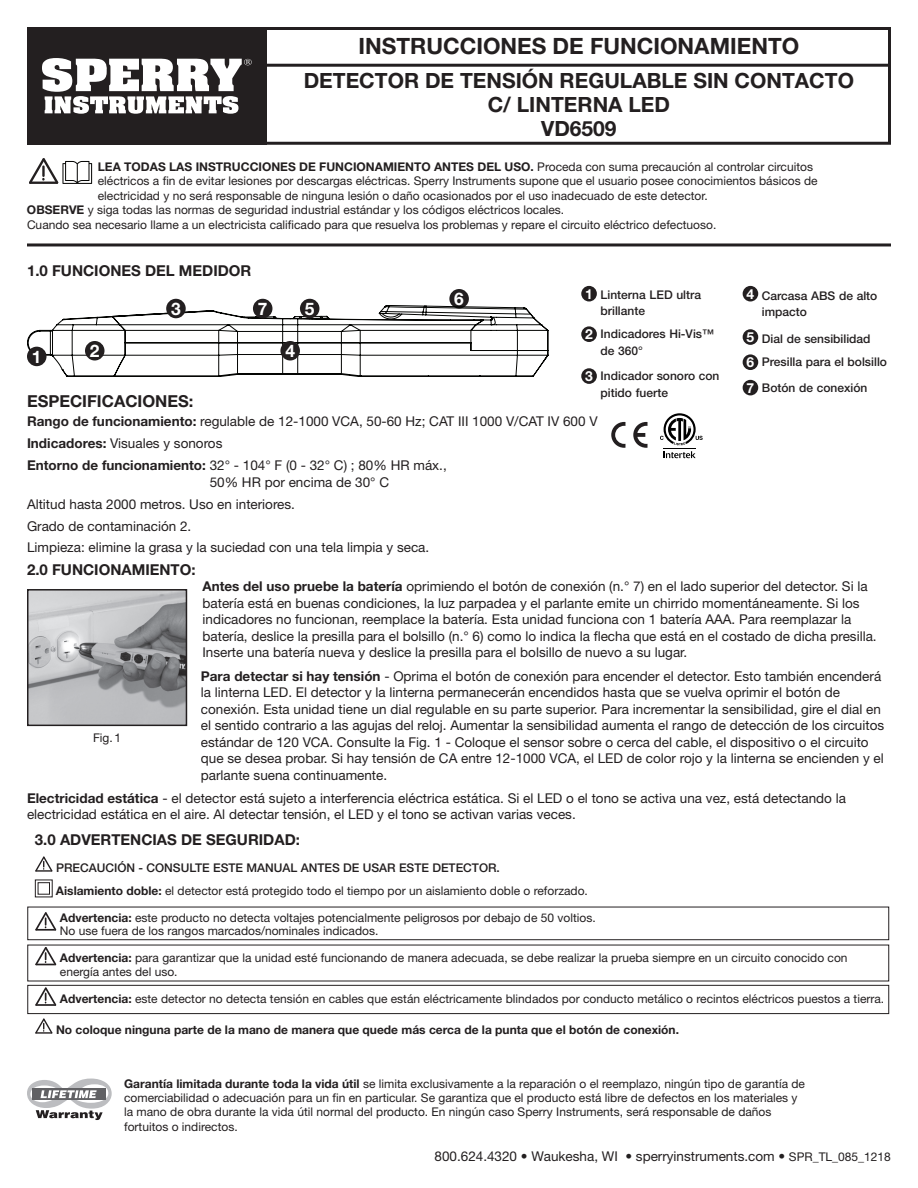
<style>
.page{position:relative;width:918px;height:1188px;background:#fff}
.page>*{position:absolute;margin:0;border:0;box-sizing:border-box;transform-origin:0 0}
.t1{font:700 22.5px "Helvetica Neue";color:#231f20}
.t2{font:700 21px/24px "Helvetica Neue";color:#231f20;text-align:center}
.t3{font:700 17.4px "Helvetica Neue";color:#fff}
.t4{font:700 16.5px "Helvetica Neue";color:#231f20}
.t5{font:700 15px "Helvetica Neue";color:#231f20}
.t6{font:13.5px/16.5px "Helvetica Neue";color:#231f20}
.t7{font:12px/14.2px "Helvetica Neue";color:#231f20}
.t8{font:700 12px "Helvetica Neue";color:#231f20}
.t9{font:500 12px/16.5px "Helvetica Neue";color:#231f20}
.s1{font-weight:400}
.s2{font-weight:700}
.s3{font-weight:700;font-size:13.8px;color:#fff}
.s4{font-weight:500}
.s5{font-size:12px}
</style>
<div class="page">
<div style="left:108px;top:27px;width:783px;height:118px;border:3px solid #231f20"></div>
<div style="left:27px;top:27px;width:240px;height:118px;background:#231f20"></div>
<svg style="left:42px;top:58px;width:210px;height:56px"></svg>
<hr style="left:258px;top:64px;width:633px;height:3px;background:#231f20">
<svg style="left:29px;top:158px;width:63px;height:26px"></svg>
<div style="left:581px;top:286px;width:16px;height:15px;background:#231f20;border-radius:50%"></div>
<div style="left:581px;top:326px;width:16px;height:16px;background:#231f20;border-radius:50%"></div>
<div style="left:581px;top:368px;width:16px;height:16px;background:#231f20;border-radius:50%"></div>
<div style="left:743px;top:286px;width:15px;height:15px;background:#231f20;border-radius:50%"></div>
<div style="left:743px;top:329px;width:15px;height:16px;background:#231f20;border-radius:50%"></div>
<div style="left:743px;top:354px;width:15px;height:16px;background:#231f20;border-radius:50%"></div>
<div style="left:743px;top:380px;width:15px;height:15px;background:#231f20;border-radius:50%"></div>
<hr style="left:27px;top:243px;width:864px;height:3px;background:#231f20">
<img style="left:30px;top:592px;width:154px;height:131px">
<div style="left:27px;top:589px;width:160px;height:137px;border:2px solid #231f20"></div>
<svg style="left:35px;top:856px;width:18px;height:16px"></svg>
<div style="left:38px;top:882px;width:12px;height:13px;border:1px solid #231f20"></div>
<div style="left:35px;top:880px;width:18px;height:17px;border:1px solid #231f20"></div>
<svg style="left:35px;top:912px;width:22px;height:19px"></svg>
<svg style="left:35px;top:947px;width:22px;height:19px"></svg>
<svg style="left:35px;top:987px;width:22px;height:19px"></svg>
<svg style="left:35px;top:1018px;width:18px;height:16px"></svg>
<div style="left:27px;top:907px;width:862px;height:33px;border:1px solid #231f20"></div>
<div style="left:27px;top:985px;width:862px;height:29px;border:1px solid #231f20"></div>
<svg style="left:27px;top:1079px;width:85px;height:41px"></svg>
<svg style="left:611px;top:422px;width:14px;height:26px"></svg>
<svg style="left:633px;top:422px;width:15px;height:26px"></svg>
<svg style="left:664px;top:451px;width:32px;height:7px"></svg>
<hr style="left:664px;top:448px;width:32px;height:1px;background:#000">
<svg style="left:660px;top:413px;width:43px;height:32px"></svg>
<div style="left:449px;top:289px;width:20px;height:20px;background:#231f20;border-radius:50%"></div>
<svg style="left:27px;top:305px;width:521px;height:72px"></svg>
<div style="left:27px;top:347px;width:20px;height:19px;background:#231f20;border-radius:50%"></div>
<div style="left:85px;top:341px;width:20px;height:20px;background:#231f20;border-radius:50%"></div>
<div style="left:166px;top:299px;width:20px;height:19px;background:#231f20;border-radius:50%"></div>
<div style="left:280px;top:341px;width:20px;height:20px;background:#231f20;border-radius:50%"></div>
<div style="left:253px;top:299px;width:19px;height:19px;background:#231f20;border-radius:50%"></div>
<div style="left:300px;top:299px;width:19px;height:19px;background:#231f20;border-radius:50%"></div>
<h1 class="t1" style="left:358px;top:32px;width:442px">INSTRUCCIONES DE FUNCIONAMIENTO</h1>
<h2 class="t2" style="left:304px;top:68px;width:552px">DETECTOR DE TENSIÓN REGULABLE SIN CONTACTO<br>C/ LINTERNA LED<br>VD6509</h2>
<p class="t8" style="left:98px;top:159px;width:717px">LEA TODAS LAS INSTRUCCIONES DE FUNCIONAMIENTO ANTES DEL USO. <span class="s1">Proceda con suma precaución al controlar circuitos</span></p>
<p class="t7" style="left:98px;top:174px;width:721px">eléctricos a fin de evitar lesiones por descargas eléctricas. Sperry Instruments supone que el usuario posee conocimientos básicos de</p>
<p class="t7" style="left:98px;top:188px;width:611px">electricidad y no será responsable de ninguna lesión o daño ocasionados por el uso inadecuado de este detector.</p>
<p class="t7" style="left:27px;top:203px;width:539px"><span class="s2">OBSERVE</span> y siga todas las normas de seguridad industrial estándar y los códigos eléctricos locales.</p>
<p class="t7" style="left:27px;top:217px;width:691px">Cuando sea necesario llame a un electricista calificado para que resuelva los problemas y repare el circuito eléctrico defectuoso.</p>
<p class="t5" style="left:27px;top:261px;width:226px">1.0 FUNCIONES DEL MEDIDOR</p>
<p class="t9" style="left:601px;top:286px;width:102px;text-indent:-15px"><span class="s3">1</span> Linterna LED ultra brillante</p>
<p class="t9" style="left:601px;top:326px;width:115px;text-indent:-15px"><span class="s3">2</span> Indicadores Hi-Vis™ de 360°</p>
<p class="t9" style="left:601px;top:367px;width:120px;text-indent:-15px"><span class="s3">3</span> Indicador sonoro con pitido fuerte</p>
<p class="t3" style="left:454px;top:288px;width:11px">6</p>
<p class="t3" style="left:171px;top:298px;width:11px">3</p>
<p class="t3" style="left:258px;top:298px;width:11px">7</p>
<p class="t3" style="left:305px;top:298px;width:11px">5</p>
<p class="t3" style="left:32px;top:346px;width:11px">1</p>
<p class="t3" style="left:90px;top:340px;width:11px">2</p>
<p class="t3" style="left:285px;top:340px;width:11px">4</p>
<p class="t4" style="left:27px;top:391px;width:168px">ESPECIFICACIONES:</p>
<p class="t6" style="left:27px;top:410px;width:572px;line-height:21.9px"><span class="s2">Rango de funcionamiento:</span> regulable de 12-1000 VCA, 50-60 Hz; CAT III 1000 V/CAT IV 600 V<br><span class="s2">Indicadores:</span> Visuales y sonoros<br><span class="s2">Entorno de funcionamiento:</span> 32° - 104° F (0 - 32° C) ; 80% HR máx.,</p>
<p class="t6" style="left:27px;top:471px;width:404px;line-height:21.9px;text-indent:183px">50% HR por encima de 30° C Altitud hasta 2000 metros. Uso en interiores.<br>Grado de contaminación 2.<br>Limpieza: elimine la grasa y la suciedad con una tela limpia y seca.</p>
<p class="t5" style="left:27px;top:560px;width:170px">2.0 FUNCIONAMIENTO:</p>
<p class="t9" style="left:762px;top:287px;width:117px;text-indent:-15px"><span class="s3">4</span> Carcasa ABS de alto impacto</p>
<p class="t9" style="left:747px;top:327px;width:142px;line-height:23.2px"><span class="s3">5</span> Dial de sensibilidad<br><span class="s3">6</span> Presilla para el bolsillo</p>
<p class="t9" style="left:747px;top:379px;width:122px"><span class="s3">7</span> Botón de conexión</p>
<p class="t6" style="left:202px;top:578px;width:676px"><span class="s2">Antes del uso pruebe la batería</span> oprimiendo el botón de conexión (n.° 7) en el lado superior del detector. Si la batería está en buenas condiciones, la luz parpadea y el parlante emite un chirrido momentáneamente. Si los indicadores no funcionan, reemplace la batería. Esta unidad funciona con 1 batería AAA. Para reemplazar la batería, deslice la presilla para el bolsillo (n.° 6) como lo indica la flecha que está en el costado de dicha presilla.<br>Inserte una batería nueva y deslice la presilla para el bolsillo de nuevo a su lugar.</p>
<p class="t6" style="left:201px;top:667px;width:685px"><span class="s2">Para detectar si hay tensión</span> - Oprima el botón de conexión para encender el detector. Esto también encenderá la linterna LED. El detector y la linterna permanecerán encendidos hasta que se vuelva oprimir el botón de conexión. Esta unidad tiene un dial regulable en su parte superior. Para incrementar la sensibilidad, gire el dial en el sentido contrario a las agujas del reloj. Aumentar la sensibilidad aumenta el rango de detección de los circuitos estándar de 120 VCA. Consulte la Fig. 1 - Coloque el sensor sobre o cerca del cable, el dispositivo o el circuito que se desea probar. Si hay tensión de CA entre 12-1000 VCA, el LED de color rojo y la linterna se encienden y el parlante suena continuamente.</p>
<p class="t6" style="left:27px;top:790px;width:821px"><span class="s2">Electricidad estática</span> - el detector está sujeto a interferencia eléctrica estática. Si el LED o el tono se activa una vez, está detectando la electricidad estática en el aire. Al detectar tensión, el LED y el tono se activan varias veces.</p>
<p class="t7" style="left:93px;top:730px;width:30px">Fig. 1</p>
<p class="t5" style="left:35px;top:831px;width:267px">3.0 ADVERTENCIAS DE SEGURIDAD:</p>
<p class="t7" style="left:56px;top:857px;width:533px;line-height:22.2px"><span class="s4">PRECAUCIÓN - CONSULTE ESTE MANUAL ANTES DE USAR ESTE DETECTOR.<br></span><span class="s2">Aislamiento doble:</span> el detector está protegido todo el tiempo por un aislamiento doble o reforzado.</p>
<p class="t7" style="left:60px;top:910px;width:537px;line-height:13.5px"><span class="s2">Advertencia:</span> este producto no detecta voltajes potencialmente peligrosos por debajo de 50 voltios.<br>No use fuera de los rangos marcados/nominales indicados.</p>
<p class="t7" style="left:60px;top:951px;width:789px;line-height:13.5px"><span class="s2">Advertencia:</span> para garantizar que la unidad esté funcionando de manera adecuada, se debe realizar la prueba siempre en un circuito conocido con energía antes del uso.</p>
<p class="t7" style="left:60px;top:991px;width:826px"><span class="s2">Advertencia:</span> este detector no detecta tensión en cables que están eléctricamente blindados por conducto metálico o recintos eléctricos puestos a tierra.</p>
<p class="t8" style="left:56px;top:1023px;width:625px">No coloque ninguna parte de la mano de manera que quede más cerca de la punta que el botón de conexión.</p>
<p class="t7" style="left:124px;top:1076px;width:682px"><span class="s2">Garantía limitada durante toda la vida útil</span> se limita exclusivamente a la reparación o el reemplazo, ningún tipo de garantía de comerciabilidad o adecuación para un fin en particular. Se garantiza que el producto está libre de defectos en los materiales y la mano de obra durante la vida útil normal del producto. En ningún caso Sperry Instruments, será responsable de daños fortuitos o indirectos.</p>
<p class="t6" style="left:435px;top:1148px;width:458px">800.624.4320 • Waukesha, WI • sperryinstruments.com • <span class="s5">SPR_TL_085_1218</span></p>
</div>
